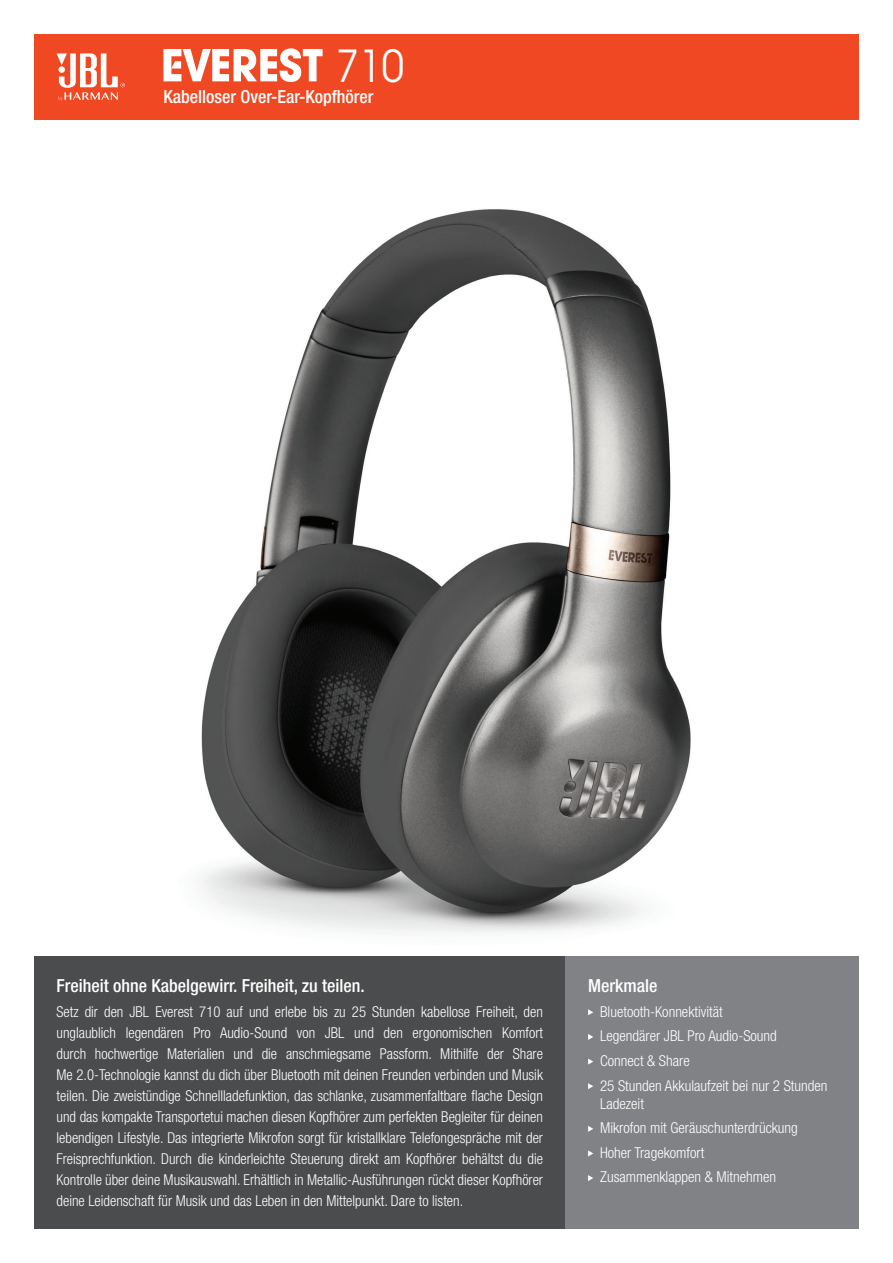
<style>
.page{position:relative;width:893px;height:1263px;background:#fff}
.page>*{position:absolute;margin:0;border:0;box-sizing:border-box;transform-origin:0 0}
.t1{font:48.75px "Avant Gard Goth EF";color:#fff;scale:.94 1}
.t2{font:500 condensed 18px "Helvetica Neue LT Pro";color:#fff}
.t3{font:300 condensed 15px/21px "Helvetica Neue LT Pro";color:#fff}
</style>
<div class="page">
<img style="left:75px;top:209px;width:764px;height:748px">
<div style="left:34px;top:957px;width:532px;height:272px;background:#4b4c4d"></div>
<div style="left:566px;top:957px;width:293px;height:272px;background:#808285"></div>
<svg style="left:588px;top:1009px;width:5px;height:6px"></svg>
<svg style="left:588px;top:1034px;width:5px;height:6px"></svg>
<svg style="left:588px;top:1058px;width:5px;height:6px"></svg>
<svg style="left:588px;top:1083px;width:5px;height:6px"></svg>
<svg style="left:588px;top:1126px;width:5px;height:6px"></svg>
<svg style="left:588px;top:1150px;width:5px;height:6px"></svg>
<svg style="left:588px;top:1175px;width:5px;height:6px"></svg>
<div style="left:34px;top:34px;width:825px;height:85px;background:#f04822"></div>
<svg style="left:57px;top:53px;width:68px;height:48px"></svg>
<svg style="left:163px;top:48px;width:160px;height:34px"></svg>
<h1 class="t1" style="left:336px;top:37px;width:75px">710</h1>
<p class="t2" style="left:163px;top:86px;width:211px">Kabelloser Over-Ear-Kopfhörer</p>
<p class="t2" style="left:57px;top:975px;width:310px">Freiheit ohne Kabelgewirr. Freiheit, zu teilen.</p>
<p class="t3" style="left:57px;top:1001px;width:488px;text-align:justify">Setz dir den JBL Everest 710 auf und erlebe bis zu 25 Stunden kabellose Freiheit, den unglaublich legendären Pro Audio-Sound von JBL und den ergonomischen Komfort durch hochwertige Materialien und die anschmiegsame Passform. Mithilfe der Share Me 2.0-Technologie kannst du dich über Bluetooth mit deinen Freunden verbinden und Musik teilen. Die zweistündige Schnellladefunktion, das schlanke, zusammenfaltbare flache Design und das kompakte Transportetui machen diesen Kopfhörer zum perfekten Begleiter für deinen lebendigen Lifestyle. Das integrierte Mikrofon sorgt für kristallklare Telefongespräche mit der Freisprechfunktion. Durch die kinderleichte Steuerung direkt am Kopfhörer behältst du die Kontrolle über deine Musikauswahl. Erhältlich in Metallic-Ausführungen rückt dieser Kopfhörer deine Leidenschaft für Musik und das Leben in den Mittelpunkt. Dare to listen.</p>
<p class="t2" style="left:588px;top:975px;width:71px">Merkmale</p>
<p class="t3" style="left:600px;top:999px;width:229px;line-height:24.6px">Bluetooth-Konnektivität<br>Legendärer JBL Pro Audio-Sound<br>Connect &amp; Share<br>25 Stunden Akkulaufzeit bei nur 2 Stunden</p>
<p class="t3" style="left:600px;top:1091px;width:199px;line-height:24.6px">Ladezeit<br>Mikrofon mit Geräuschunterdrückung<br>Hoher Tragekomfort<br>Zusammenklappen &amp; Mitnehmen</p>
</div>
